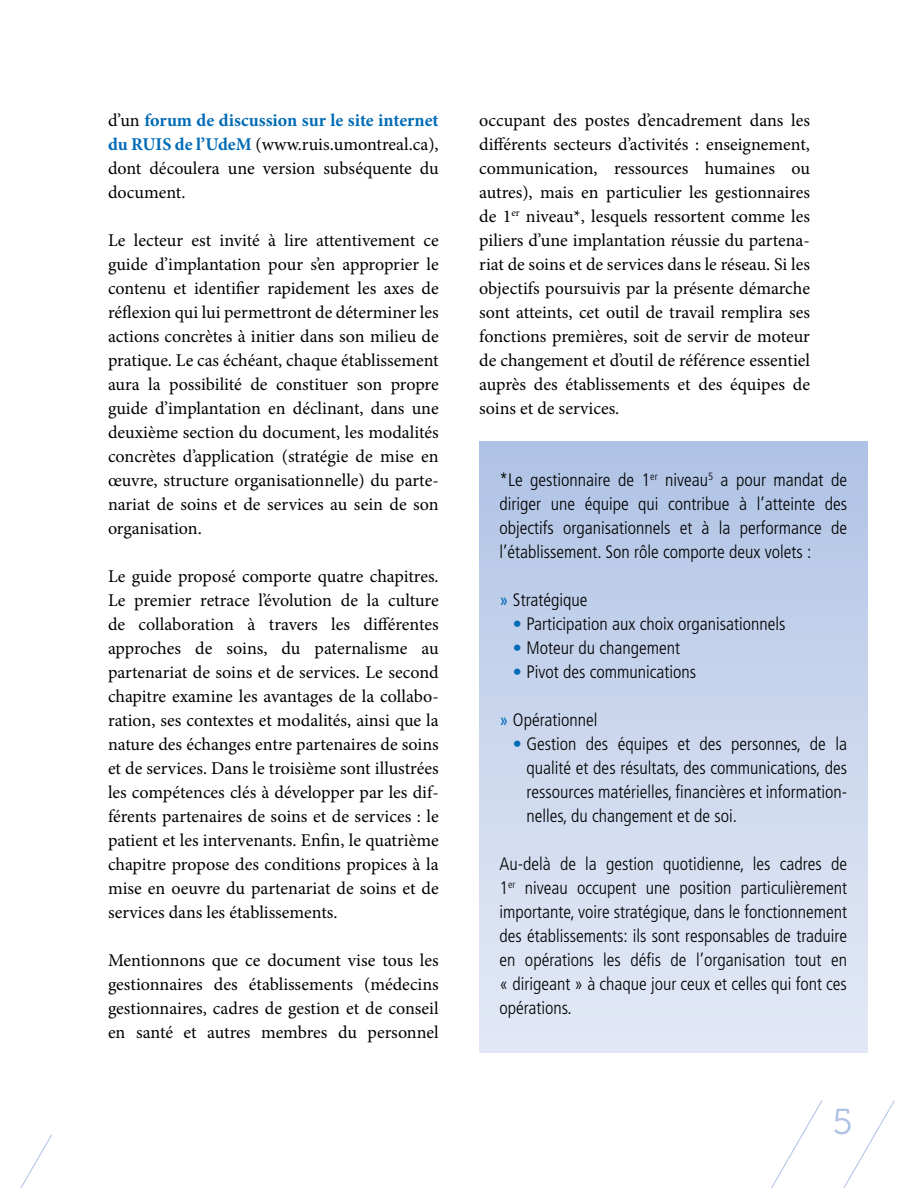
<style>
.page{position:relative;width:918px;height:1188px;background:#fff}
.page>*{position:absolute;margin:0;border:0;box-sizing:border-box;transform-origin:0 0}
.t1{font:36px "Museo 300";color:#aec2e4}
.t2{font:18px/24px "Minion Pro";color:#000;text-align:justify}
.t3{font:300 condensed 18px/24px "Frutiger LT Std";color:#000;text-align:justify}
.s1{font-weight:700;color:#006bb6}
.s2{font-weight:400;color:#006bb6}
.s3{color:#006bb6}
</style>
<div class="page">
<svg style="left:20px;top:1134px;width:32px;height:54px"></svg>
<svg style="left:843px;top:1100px;width:52px;height:88px"></svg>
<svg style="left:771px;top:1100px;width:51px;height:88px"></svg>
<div style="left:479px;top:442px;width:388px;height:611px;background:linear-gradient(to bottom,#b1c4e5,#e5eaf6)"></div>
<p class="t2" style="left:108px;top:108px;width:332px">d’un <span class="s1">forum de discussion sur le site internet du RUIS de l’UdeM</span> (www.ruis.umontreal.ca), dont découlera une version subséquente du document.</p>
<p class="t2" style="left:108px;top:228px;width:332px">Le lecteur est invité à lire attentivement ce guide d’implantation pour s’en approprier le contenu et identifier rapidement les axes de réflexion qui lui permettront de déterminer les actions concrètes à initier dans son milieu de pratique. Le cas échéant, chaque établissement aura la possibilité de constituer son propre guide d’implantation en déclinant, dans une deuxième section du document, les modalités concrètes d’application (stratégie de mise en œuvre, structure organisationnelle) du parte&shy;nariat de soins et de services au sein de son organisation.</p>
<p class="t2" style="left:108px;top:564px;width:332px">Le guide proposé comporte quatre chapitres.<br>Le premier retrace l’évolution de la culture de collaboration à travers les différentes approches de soins, du paternalisme au partenariat de soins et de services. Le second chapitre examine les avantages de la collabo&shy;ration, ses contextes et modalités, ainsi que la nature des échanges entre partenaires de soins et de services. Dans le troisième sont illustrées les compétences clés à développer par les dif&shy;férents partenaires de soins et de services : le patient et les intervenants. Enfin, le quatrième chapitre propose des conditions propices à la mise en oeuvre du partenariat de soins et de services dans les établissements.</p>
<p class="t2" style="left:108px;top:948px;width:332px">Mentionnons que ce document vise tous les gestionnaires des établissements (médecins gestionnaires, cadres de gestion et de conseil en santé et autres membres du personnel</p>
<p class="t2" style="left:479px;top:108px;width:332px">occupant des postes d’encadrement dans les différents secteurs d’activités : enseignement, communication, ressources humaines ou autres), mais en particulier les gestionnaires de 1<sup>er</sup> niveau*, lesquels ressortent comme les piliers d’une implantation réussie du partena&shy;riat de soins et de services dans le réseau. Si les objectifs poursuivis par la présente démarche sont atteints, cet outil de travail remplira ses fonctions premières, soit de servir de moteur de changement et d’outil de référence essentiel auprès des établissements et des équipes de soins et de services.</p>
<p class="t3" style="left:499px;top:468px;width:349px">*Le gestionnaire de 1<sup>er</sup> niveau<sup>5</sup> a pour mandat de diriger une équipe qui contribue à l’atteinte des objectifs organisationnels et à la performance de l’établissement. Son rôle comporte deux volets :</p>
<p class="t3" style="left:499px;top:588px;width:89px"><span class="s2">»</span> Stratégique</p>
<p class="t3" style="left:513px;top:612px;width:274px"><span class="s3">•</span> Participation aux choix organisationnels</p>
<p class="t3" style="left:513px;top:636px;width:169px"><span class="s3">•</span> Moteur du changement</p>
<p class="t3" style="left:513px;top:660px;width:185px"><span class="s3">•</span> Pivot des communications</p>
<p class="t3" style="left:499px;top:708px;width:99px"><span class="s2">»</span> Opérationnel</p>
<p class="t3" style="left:526px;top:732px;width:322px;text-indent:-14px"><span class="s3">•</span> Gestion des équipes et des personnes, de la qualité et des résultats, des communications, des ressources matérielles, financières et information&shy;nelles, du changement et de soi.</p>
<p class="t3" style="left:499px;top:852px;width:349px">Au-delà de la gestion quotidienne, les cadres de 1<sup>er</sup> niveau occupent une position particulièrement importante, voire stratégique, dans le fonctionnement des établissements: ils sont responsables de traduire en opérations les défis de l’organisation tout en « dirigeant » à chaque jour ceux et celles qui font ces opérations.</p>
<h1 class="t1" style="left:832px;top:1102px;width:22px">5</h1>
</div>
